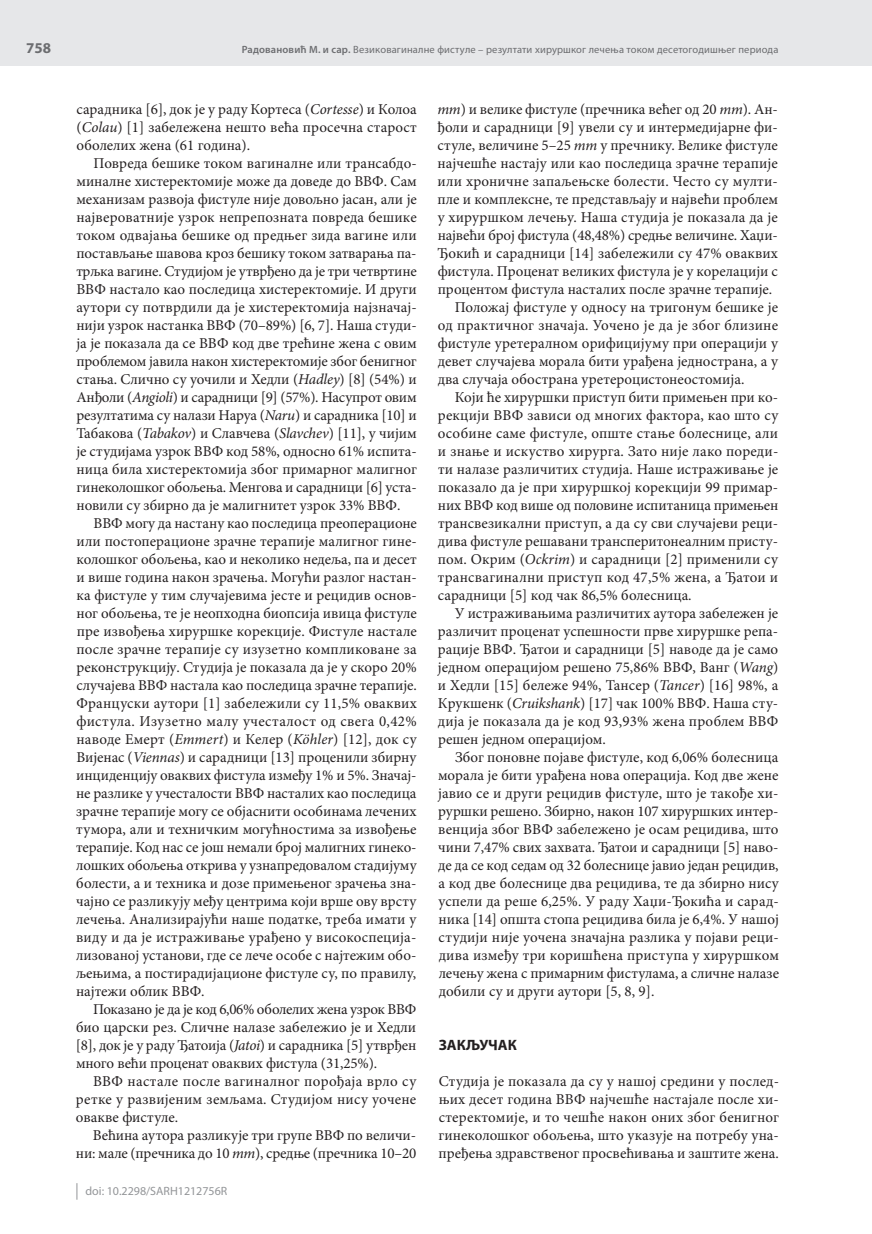
<style>
.page{position:relative;width:872px;height:1234px;background:#fff}
.page>*{position:absolute;margin:0;border:0;box-sizing:border-box;transform-origin:0 0}
.t1{font:15px/18px "Minion Pro";color:#231f20;text-align:justify}
.t2{font:700 15px "Myriad Pro";color:#231f20}
.t3{font:700 15px "Myriad Pro";color:#6c6d70}
.t4{font:12px "Myriad Pro";color:#939598}
.t5{font:10.5px "Myriad Pro";letter-spacing:.015em;color:#6c6d70}
.s1{font-weight:600}
.s2{font-style:italic}
</style>
<div class="page">
<div style="left:0;top:0;width:872px;height:66px;background:#e6e7e9"></div>
<svg style="left:77px;top:1183px;width:1px;height:16px"></svg>
<p class="t3" style="left:26px;top:38px;width:26px">758</p>
<p class="t5" style="left:242px;top:43px;width:538px"><span class="s1">Радовановић M. и сар.</span> Везиковагиналне фистуле – резултати хируршког лечења током десетогодишњег периодa</p>
<p class="t1" style="left:76px;top:100px;width:342px">сарад ни ка [6], док је у раду Кортеса (<span class="s2">Cortesse</span>) и Колоа (<span class="s2">Colau</span>) [1] забе ле жена не што већа просечна старост оболе лих жена (61 го ди на).</p>
<p class="t1" style="left:76px;top:154px;width:342px;text-indent:17px">Повреда бешике током вагиналне или трансабдо&shy;миналне хистеректомије може да доведе до ВВФ. Сам механизам развоја фистуле није довољно јасан, али је највероватније узрок непрепозната повреда бешике током одвајања бешике од предњег зида вагине или постављање шавова кроз бешику током затварања па&shy;трљка вагине. Студијом је утврђено да је три четвртине ВВФ настало као последица хистеректомије. И други аутори су по тврдили да је хистеректомија најзначај&shy;нији узрок настанка ВВФ (70–89%) [6, 7]. Наша студи&shy;ја је показала да се ВВФ код две трећине жена с овим проблемом јавила након хистеректомије због бенигног стања. Слично су уочили и Хедли (<span class="s2">Hadley</span>) [8] (54%) и Анђоли (<span class="s2">Angi o li</span>) и сарадници [9] (57%). Насупрот овим резултатима су налази Наруа (<span class="s2">Naru</span>) и са радника [10] и Табакова (<span class="s2">Tabakov</span>) и Славчева (<span class="s2">Slavchev</span>) [11], у чијим је студијама узрок ВВФ код 58%, односно 61% испита&shy;ница била хистеректомија због примарног малигног гинеколошког обољења. Менго ва и сарадници [6] уста&shy;новили су збирно да је малигнитет узрок 33% ВВФ.</p>
<p class="t1" style="left:76px;top:514px;width:342px;text-indent:18px">ВВФ могу да настану као последица пре о пераци о не или по сто пераци о не зрачне те рапије малигног гине&shy;колошког обољења, као и неколико недеља, па и десет и ви ше го ди на након зра че ња. Мо гу ћи разлог на стан&shy;ка фистуле у тим слу ча је ви ма је сте и ре ци див основ&shy;ног обољења, те је нео п ходна биопсија ивица фистуле пре извођења хируршке корекције. Фисту ле наста ле после зрачне терапије су из у зетно компликоване за рекон струк ци ју. Сту ди ја је по ка зала да је у скоро 20% случајева ВВФ настала као последица зрачне те ра пије.<br>Француски ауто ри [1] забележили су 11,5% оваквих фистула. Из у зетно малу учесталост од свега 0,42% наводе Емерт (<span class="s2">Emmert</span>) и Келер (<span class="s2">Köhler</span>) [12], док су Вијенас (<span class="s2">Viennas</span>) и сарадници [13] проценили збирну инциденцију оваквих фистула између 1% и 5%. Значај&shy;не разлике у учесталости ВВФ насталих као последица зрачне терапије могу се објаснити особина ма лечених тумора, али и тех ничким могућностима за извођење терапије. Код нас се још немали број малигних гинеко&shy;лошких обољења открива у узнапредовалом стадијуму боле сти, а и тех ни ка и дозе приме ње ног зра че ња зна&shy;чајно се разликују међу центрима који врше ову врсту лечења. Ана лизирајући на ше податке, треба имати у виду и да је истраживање урађено у високоспеција&shy;лизованој установи, где се лече особе с најтежим обо&shy;ље њи ма, а по сти ра ди ја ци о не фистуле су, по пра ви лу, најте жи об лик ВВФ.</p>
<p class="t1" style="left:76px;top:1000px;width:342px;text-indent:17px">Показано је да је код 6,06% оболелих жена узрок ВВФ био царски рез. Сличне налазе забележио је и Хедли [8], док је у раду Ђато и ја (<span class="s2">Jatoi</span>) и сарадника [5] утврђен много већи проценат оваквих фистула (31,25%).</p>
<p class="t1" style="left:76px;top:1072px;width:342px;text-indent:17px">ВВФ настале после вагиналног порођаја врло су рет ке у развијеним земљама. Студијом нису уочене ова кве фистуле.</p>
<p class="t1" style="left:76px;top:1126px;width:342px;text-align:right">Већина аутора разликује три групе ВВФ по величи&shy;ни: мале (пречника до 10 <span class="s2">mm</span>), средње (пречника 10–20</p>
<p class="t4" style="left:86px;top:1183px;width:143px">doi: 10.2298/SARH1212756R</p>
<p class="t1" style="left:437px;top:100px;width:342px"><span class="s2">mm</span>) и велике фистуле (пречника већег од 20 <span class="s2">mm</span>). Ан-</p>
<p class="t1" style="left:437px;top:118px;width:342px">ђоли и сарадници [9] увели су и интермедијарне фи-</p>
<p class="t1" style="left:437px;top:136px;width:342px">стуле, ве ли чи не 5–25 <span class="s2">mm</span> у преч ни ку. Ве ли ке фистуле</p>
<p class="t1" style="left:437px;top:154px;width:342px">нај че шће настају или као по сле дица зрач не терапије</p>
<p class="t1" style="left:437px;top:172px;width:342px">или хроничне запаљењске болести. Често су мулти-</p>
<p class="t1" style="left:437px;top:190px;width:342px">пле и комплек сне, те представља ју и најве ћи про блем</p>
<p class="t1" style="left:437px;top:208px;width:342px">у хируршком лечењу. Наша студија је показала да je</p>
<p class="t1" style="left:437px;top:226px;width:342px">највећи број фистула (48,48%) средње величине. Хаџи-</p>
<p class="t1" style="left:437px;top:244px;width:342px">Ђокић и сарадници [14] забележили су 47% оваквих</p>
<p class="t1" style="left:438px;top:262px;width:342px">фистула. Про ценат ве ли ких фистула је у корела ци ји с</p>
<p class="t1" style="left:438px;top:280px;width:336px">про центом фистула наста лих после зрачне тера пи је.</p>
<p class="t1" style="left:455px;top:298px;width:325px">Положај фистуле у односу на тригонум бешике је</p>
<p class="t1" style="left:438px;top:316px;width:342px">од практичног значаја. Уочено је да је због близине</p>
<p class="t1" style="left:438px;top:334px;width:342px">фистуле уретералном орифицијуму при операцији у</p>
<p class="t1" style="left:438px;top:352px;width:342px">девет слу ча је ва морала би ти ура ђе на једнострана, а у</p>
<p class="t1" style="left:438px;top:370px;width:308px">два слу ча ја обострана уретеро ци стоне о сто ми ја.</p>
<p class="t1" style="left:455px;top:388px;width:325px">Који ће хируршки приступ бити примењен при ко-</p>
<p class="t1" style="left:438px;top:406px;width:342px">рекцији ВВФ зависи од многих фактора, као што су</p>
<p class="t1" style="left:438px;top:424px;width:342px">особине саме фистуле, опште стање болеснице, али</p>
<p class="t1" style="left:438px;top:442px;width:342px">и знање и искуство хирурга. Зато није лако пореди-</p>
<p class="t1" style="left:438px;top:460px;width:342px">ти налазе различитих студија. Наше истраживање је</p>
<p class="t1" style="left:438px;top:478px;width:342px">показало да је при хируршкој корекцији 99 примар-</p>
<p class="t1" style="left:438px;top:496px;width:342px">них ВВФ код више од половине испитаница примењен</p>
<p class="t1" style="left:438px;top:514px;width:342px">трансвезикални приступ, а да су сви случајеви реци-</p>
<p class="t1" style="left:438px;top:532px;width:342px">дива фистуле решавани тран сперитонеалним присту-</p>
<p class="t1" style="left:438px;top:550px;width:342px">пом. Окрим (<span class="s2">Ockrim</span>) и сарадници [2] при ме нили су</p>
<p class="t1" style="left:438px;top:568px;width:342px">трансвагинални приступ код 47,5% жена, а Ђатои и</p>
<p class="t1" style="left:438px;top:586px;width:255px">сарад ни ци [5] код чак 86,5% боле сни ца.</p>
<p class="t1" style="left:455px;top:604px;width:325px">У истраживањима различитих аутора забележен је</p>
<p class="t1" style="left:438px;top:622px;width:342px">раз ли чит про ценат успешно сти пр ве хи рур шке репа-</p>
<p class="t1" style="left:438px;top:640px;width:342px">ра ци је ВВФ. Ђа тои и сарад ни ци [5] наводе да је само</p>
<p class="t1" style="left:438px;top:658px;width:342px">једном операцијом решено 75,86% ВВФ, Ванг (<span class="s2">Wang</span>)</p>
<p class="t1" style="left:438px;top:676px;width:342px">и Хедли [15] бележе 94%, Тансер (<span class="s2">Tancer</span>) [16] 98%, а</p>
<p class="t1" style="left:438px;top:694px;width:342px">Крук шенк (<span class="s2">Cruikshank</span>) [17] чак 100% ВВФ. Наша сту-</p>
<p class="t1" style="left:438px;top:712px;width:342px">дија је показала да је код 93,93% жена проблем ВВФ</p>
<p class="t1" style="left:438px;top:730px;width:169px">решен једном опера ци јом.</p>
<p class="t1" style="left:455px;top:748px;width:325px">Због поновне по ја ве фистуле, код 6,06% боле сни ца</p>
<p class="t1" style="left:438px;top:766px;width:342px">морала је би ти ура ђе на нова опера ци ја. Код две жене</p>
<p class="t1" style="left:438px;top:784px;width:342px">јавио се и други рецидив фистуле, што је такође хи-</p>
<p class="t1" style="left:438px;top:802px;width:342px">руршки решено. Збирно, након 107 хируршких интер-</p>
<p class="t1" style="left:438px;top:820px;width:342px">венција због ВВФ забележено је осам рецидива, што</p>
<p class="t1" style="left:438px;top:838px;width:342px">чини 7,47% свих захвата. Ђатои и сарадници [5] наво-</p>
<p class="t1" style="left:438px;top:856px;width:342px">де да се код седам од 32 болеснице јавио један ре цидив,</p>
<p class="t1" style="left:438px;top:874px;width:342px">а код две болеснице два рецидива, те да збирно нису</p>
<p class="t1" style="left:438px;top:892px;width:342px">успели да реше 6,25%. У раду Хаџи-Ђокића и сарад-</p>
<p class="t1" style="left:438px;top:910px;width:342px">ника [14] општа стопа рецидива била је 6,4%. У нашој</p>
<p class="t1" style="left:438px;top:928px;width:342px">студији није уочена значајна разлика у појави реци-</p>
<p class="t1" style="left:439px;top:946px;width:342px">дива између три коришћена приступа у хируршком</p>
<p class="t1" style="left:439px;top:964px;width:342px">лечењу жена с примарним фистулама, а сличне налазе</p>
<p class="t1" style="left:439px;top:982px;width:217px">до би ли су и дру ги аутори [5, 8, 9].</p>
<p class="t2" style="left:439px;top:1035px;width:80px">ЗАКљУЧАК</p>
<p class="t1" style="left:438px;top:1072px;width:342px">Студија је показала да су у нашој средини у послед&shy;њих десет година ВВФ најчешће настајале после хи&shy;стеректомије, и то чешће након оних због бенигног гинеколошког обољења, што указује на потребу уна&shy;пређења здравственог просвећивања и заштите жена.</p>
</div>
